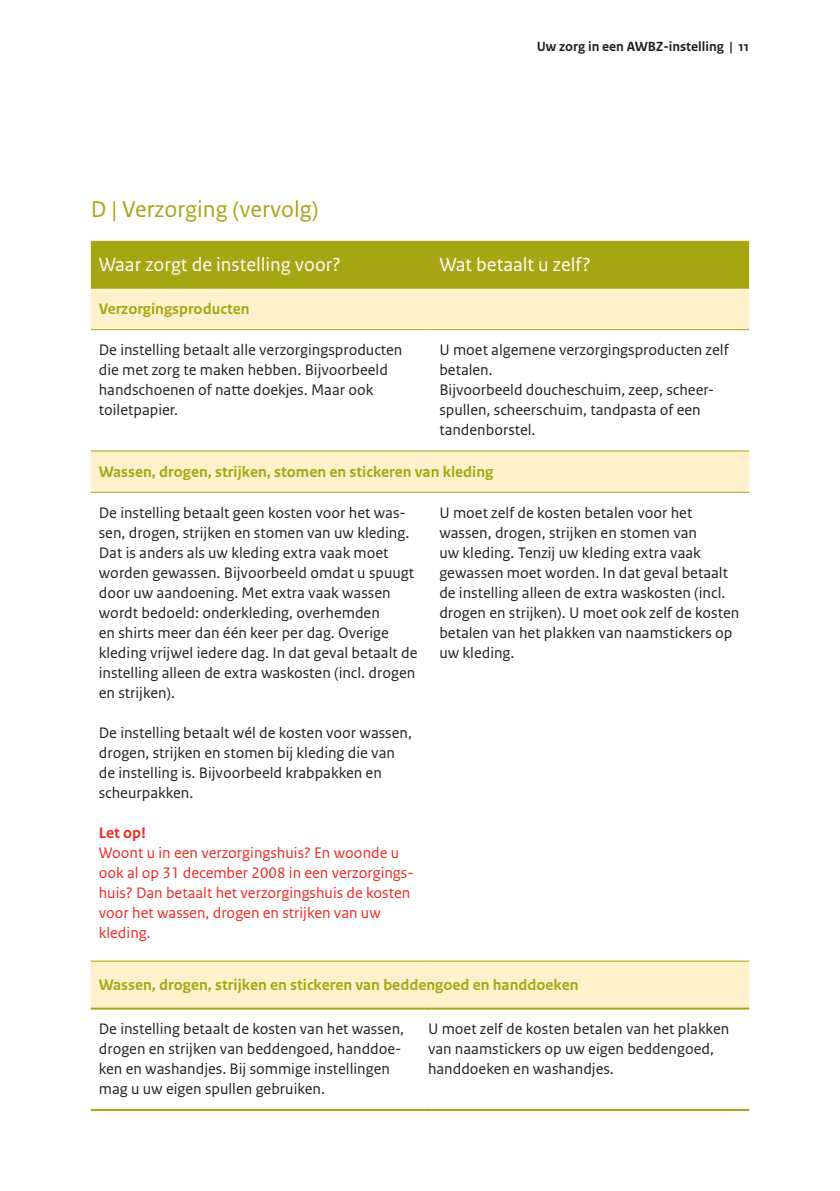
<style>
.page{position:relative;width:840px;height:1191px;background:#fff}
.page>*{position:absolute;margin:0;border:0;box-sizing:border-box;transform-origin:0 0}
.t1{font:24px "Rijksoverheid Sans Text";color:#a8a513}
.t2{font:20px "Rijksoverheid Sans Text";color:#fff}
.t3{font:16px/20px "Rijksoverheid Sans Text";color:#231f20}
.t4{font:16px/20px "Rijksoverheid Sans Text";color:#ee2a23}
.t5{font:700 16px "Rijksoverheid Sans Text";color:#a8a513}
.t6{font:700 16px "Rijksoverheid Sans Text";color:#ee2a23}
.t7{font:700 14px "Rijksoverheid Sans Text";color:#231f20}
</style>
<div class="page">
<div style="left:91px;top:241px;width:657px;height:48px;background:#a8a513"></div>
<svg style="left:91px;top:289px;width:657px;height:718px"></svg>
<hr style="left:91px;top:329px;width:329px;height:1px;background:#a8a513">
<hr style="left:431px;top:329px;width:317px;height:1px;background:#a8a513">
<hr style="left:91px;top:450px;width:329px;height:1px;background:#a8a513">
<hr style="left:431px;top:450px;width:317px;height:1px;background:#a8a513">
<hr style="left:91px;top:492px;width:329px;height:1px;background:#a8a513">
<hr style="left:431px;top:492px;width:317px;height:1px;background:#a8a513">
<hr style="left:91px;top:960px;width:329px;height:1px;background:#a8a513">
<hr style="left:431px;top:960px;width:317px;height:1px;background:#a8a513">
<hr style="left:91px;top:1007px;width:329px;height:2px;background:#a8a513">
<svg style="left:420px;top:1007px;width:11px;height:2px"></svg>
<hr style="left:431px;top:1007px;width:317px;height:2px;background:#a8a513">
<hr style="left:91px;top:1109px;width:329px;height:2px;background:#a8a513">
<svg style="left:420px;top:1109px;width:11px;height:2px"></svg>
<hr style="left:431px;top:1109px;width:317px;height:2px;background:#a8a513">
<h1 class="t1" style="left:91px;top:195px;width:229px">D | Verzorging (vervolg)</h1>
<p class="t7" style="left:536px;top:39px;width:214px">Uw zorg in een AWBZ-instelling | 11</p>
<p class="t2" style="left:99px;top:253px;width:243px">Waar zorgt de instelling voor?</p>
<p class="t2" style="left:439px;top:253px;width:153px">Wat betaalt u zelf?</p>
<p class="t5" style="left:99px;top:300px;width:152px">Verzorgingsproducten</p>
<p class="t3" style="left:99px;top:340px;width:305px">De instelling betaalt alle verzorgingsproducten die met zorg te maken hebben. Bijvoorbeeld handschoenen of natte doekjes. Maar ook toiletpapier.</p>
<p class="t3" style="left:439px;top:340px;width:290px">U moet algemene verzorgingsproducten zelf betalen.<br>Bijvoorbeeld doucheschuim, zeep, scheer&shy;spullen, scheerschuim, tandpasta of een tandenborstel.</p>
<p class="t5" style="left:99px;top:462px;width:396px">Wassen, drogen, strijken, stomen en stickeren van kleding</p>
<p class="t3" style="left:99px;top:503px;width:320px">De instelling betaalt geen kosten voor het was&shy;sen, drogen, strijken en stomen van uw kleding.<br>Dat is anders als uw kleding extra vaak moet worden gewassen. Bijvoorbeeld omdat u spuugt door uw aandoening. Met extra vaak wassen wordt bedoeld: onderkleding, overhemden<br>en shirts meer dan één keer per dag. Overige kleding vrijwel iedere dag. In dat geval betaalt de instelling alleen de extra waskosten (incl. drogen en strijken).</p>
<p class="t3" style="left:99px;top:723px;width:314px">De instelling betaalt wél de kosten voor wassen, drogen, strijken en stomen bij kleding die van de instelling is. Bijvoorbeeld krabpakken en scheurpakken.</p>
<p class="t6" style="left:99px;top:824px;width:49px">Let op!</p>
<p class="t4" style="left:99px;top:843px;width:316px">Woont u in een verzorgingshuis? En woonde u ook al op 31 december 2008 in een verzorgings&shy;huis? Dan betaalt het verzorgingshuis de kosten voor het wassen, drogen en strijken van uw kleding.</p>
<p class="t3" style="left:439px;top:503px;width:301px">U moet zelf de kosten betalen voor het wassen, drogen, strijken en stomen van<br>uw kleding. Tenzij uw kleding extra vaak gewassen moet worden. In dat geval betaalt de instelling alleen de extra waskosten (incl. drogen en strijken). U moet ook zelf de kosten betalen van het plakken van naamstickers op uw kleding.</p>
<p class="t5" style="left:99px;top:975px;width:481px">Wassen, drogen, strijken en stickeren van beddengoed en handdoeken</p>
<p class="t3" style="left:99px;top:1019px;width:306px">De instelling betaalt de kosten van het wassen, drogen en strijken van beddengoed, handdoe&shy;ken en washandjes. Bij sommige instellingen mag u uw eigen spullen gebruiken.</p>
<p class="t3" style="left:428px;top:1019px;width:302px">U moet zelf de kosten betalen van het plakken van naamstickers op uw eigen beddengoed, handdoeken en washandjes.</p>
</div>
